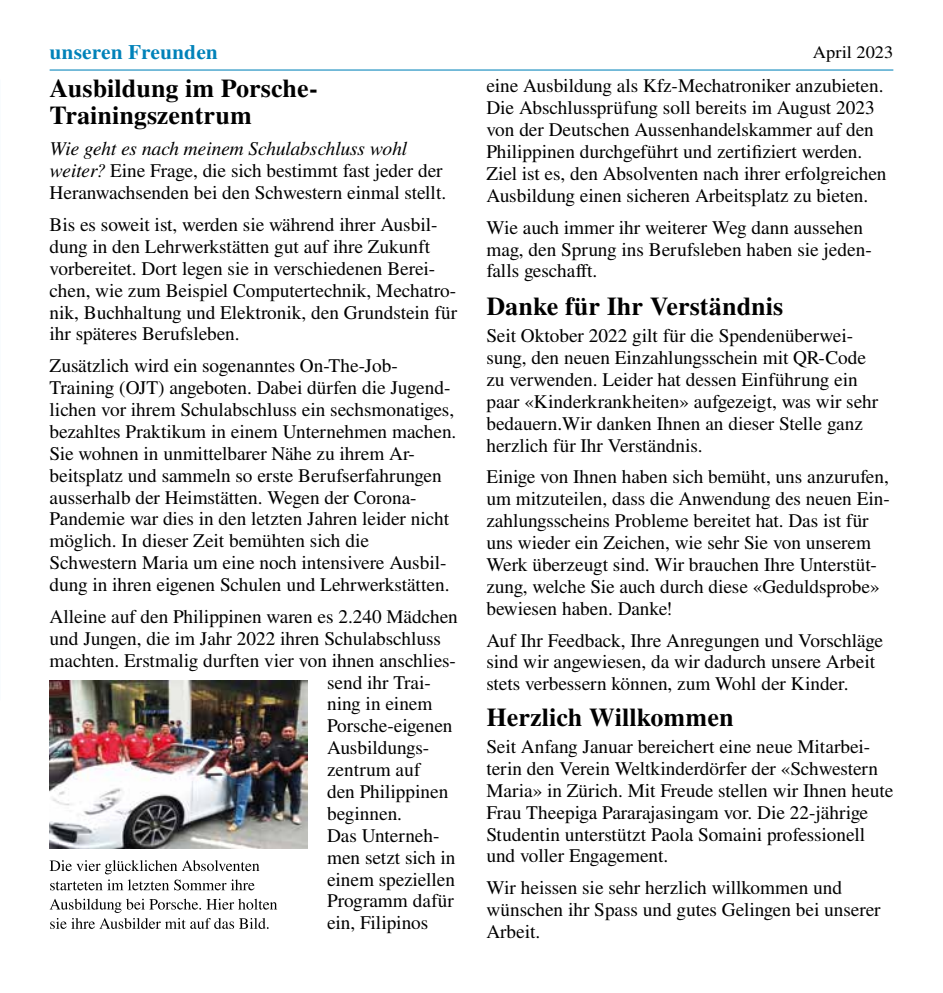
<style>
.page{position:relative;width:943px;height:993px;background:#fff}
.page>*{position:absolute;margin:0;border:0;box-sizing:border-box;transform-origin:0 0}
.t1{font:500 26.25px/26.8px "Nimbus Rom No 9 L";color:#000}
.t2{font:500 21px "Nimbus Rom No 9 L";color:#0082b9}
.t3{font:19.25px/21.9px "Nimbus Rom No 9 L";color:#000}
.t4{font:17.5px "Nimbus Rom No 9 L";color:#000;scale:1.05 1}
.s1{font-style:italic}
</style>
<div class="page">
<hr style="left:50px;top:69px;width:843px;height:1px;background:#0082b9">
<img style="left:50px;top:680px;width:257px;height:168px">
<svg style="left:50px;top:898px;width:227px;height:30px"></svg>
<svg style="left:50px;top:860px;width:209px;height:30px"></svg>
<p class="t2" style="left:50px;top:37px;width:170px">unseren Freunden</p>
<p class="t4" style="left:812px;top:39px;width:78px">April 2023</p>
<h1 class="t1" style="left:50px;top:74px;width:269px">Ausbildung im Porsche-<br>Trainingszentrum</h1>
<p class="t3" style="left:50px;top:137px;width:398px"><span class="s1">Wie geht es nach meinem Schulabschluss wohl weiter?</span> Eine Frage, die sich bestimmt fast jeder der<br>Heranwachsenden bei den Schwestern einmal stellt.</p>
<p class="t3" style="left:50px;top:213px;width:409px">Bis es soweit ist, werden sie während ihrer Ausbil&shy;dung in den Lehrwerkstätten gut auf ihre Zukunft vorbereitet. Dort legen sie in verschiedenen Berei&shy;chen, wie zum Beispiel Computertechnik, Mechatro&shy;nik, Buchhaltung und Elektronik, den Grundstein für ihr späteres Berufsleben.</p>
<p class="t3" style="left:50px;top:354px;width:408px">Zusätzlich wird ein sogenanntes On-The-Job-Training (OJT) angeboten. Dabei dürfen die Jugend&shy;lichen vor ihrem Schulabschluss ein sechsmonatiges, bezahltes Praktikum in einem Unternehmen machen.<br>Sie wohnen in unmittelbarer Nähe zu ihrem Ar&shy;beitsplatz und sammeln so erste Berufserfahrungen ausserhalb der Heimstätten. Wegen der Corona-Pandemie war dies in den letzten Jahren leider nicht möglich. In dieser Zeit bemühten sich die Schwestern Maria um eine noch intensivere Ausbil&shy;dung in ihren eigenen Schulen und Lehrwerkstätten.</p>
<p class="t3" style="left:50px;top:604px;width:410px">Alleine auf den Philippinen waren es 2.240 Mädchen</p>
<p class="t3" style="left:50px;top:626px;width:393px">und Jungen, die im Jahr 2022 ihren Schulabschluss</p>
<p class="t3" style="left:50px;top:648px;width:408px">machten. Erstmalig durften vier von ihnen anschlies-</p>
<p class="t3" style="left:327px;top:670px;width:105px">send ihr Trai-</p>
<p class="t3" style="left:327px;top:692px;width:107px">ning in einem</p>
<p class="t3" style="left:327px;top:714px;width:127px">Porsche-eigenen</p>
<p class="t3" style="left:327px;top:735px;width:104px">Ausbildungs-</p>
<p class="t3" style="left:327px;top:757px;width:95px">zentrum auf</p>
<p class="t3" style="left:327px;top:779px;width:123px">den Philippinen</p>
<p class="t3" style="left:327px;top:801px;width:76px">beginnen.</p>
<p class="t3" style="left:327px;top:823px;width:114px">Das Unterneh-</p>
<p class="t3" style="left:327px;top:845px;width:130px">men setzt sich in</p>
<p class="t3" style="left:327px;top:867px;width:129px">einem speziellen</p>
<p class="t3" style="left:327px;top:889px;width:128px">Programm dafür</p>
<p class="t3" style="left:327px;top:910px;width:103px">ein, Filipinos</p>
<p class="t3" style="left:486px;top:74px;width:401px">eine Ausbildung als Kfz-Mechatroniker anzubieten.<br>Die Abschlussprüfung soll bereits im August 2023 von der Deutschen Aussenhandelskammer auf den Philippinen durchgeführt und zertifiziert werden.<br>Ziel ist es, den Absolventen nach ihrer erfolgreichen Ausbildung einen sicheren Arbeitsplatz zu bieten.</p>
<p class="t3" style="left:486px;top:215px;width:387px">Wie auch immer ihr weiterer Weg dann aussehen mag, den Sprung ins Berufsleben haben sie jeden&shy;falls geschafft.</p>
<h1 class="t1" style="left:486px;top:292px;width:298px">Danke für Ihr Verständnis</h1>
<p class="t3" style="left:486px;top:324px;width:393px">Seit Oktober 2022 gilt für die Spendenüberwei&shy;sung, den neuen Einzahlungsschein mit QR-Code zu verwenden. Leider hat dessen Einführung ein paar «Kinderkrankheiten» aufgezeigt, was wir sehr bedauern.Wir danken Ihnen an dieser Stelle ganz herzlich für Ihr Verständnis.</p>
<p class="t3" style="left:486px;top:465px;width:405px">Einige von Ihnen haben sich bemüht, uns anzurufen, um mitzuteilen, dass die Anwendung des neuen Ein&shy;zahlungsscheins Probleme bereitet hat. Das ist für uns wieder ein Zeichen, wie sehr Sie von unserem Werk überzeugt sind. Wir brauchen Ihre Unterstüt&shy;zung, welche Sie auch durch diese «Geduldsprobe» bewiesen haben. Danke!</p>
<p class="t3" style="left:486px;top:628px;width:398px">Auf Ihr Feedback, Ihre Anregungen und Vorschläge sind wir angewiesen, da wir dadurch unsere Arbeit stets verbessern können, zum Wohl der Kinder.</p>
<h1 class="t1" style="left:486px;top:703px;width:249px">Herzlich Willkommen</h1>
<p class="t3" style="left:486px;top:734px;width:408px">Seit Anfang Januar bereichert eine neue Mitarbei&shy;terin den Verein Weltkinderdörfer der «Schwestern Maria» in Zürich. Mit Freude stellen wir Ihnen heute Frau Theepiga Pararajasingam vor. Die 22-jährige Studentin unterstützt Paola Somaini professionell und voller Engagement.</p>
<p class="t3" style="left:486px;top:875px;width:396px">Wir heissen sie sehr herzlich willkommen und wünschen ihr Spass und gutes Gelingen bei unserer<br>Arbeit.</p>
</div>
